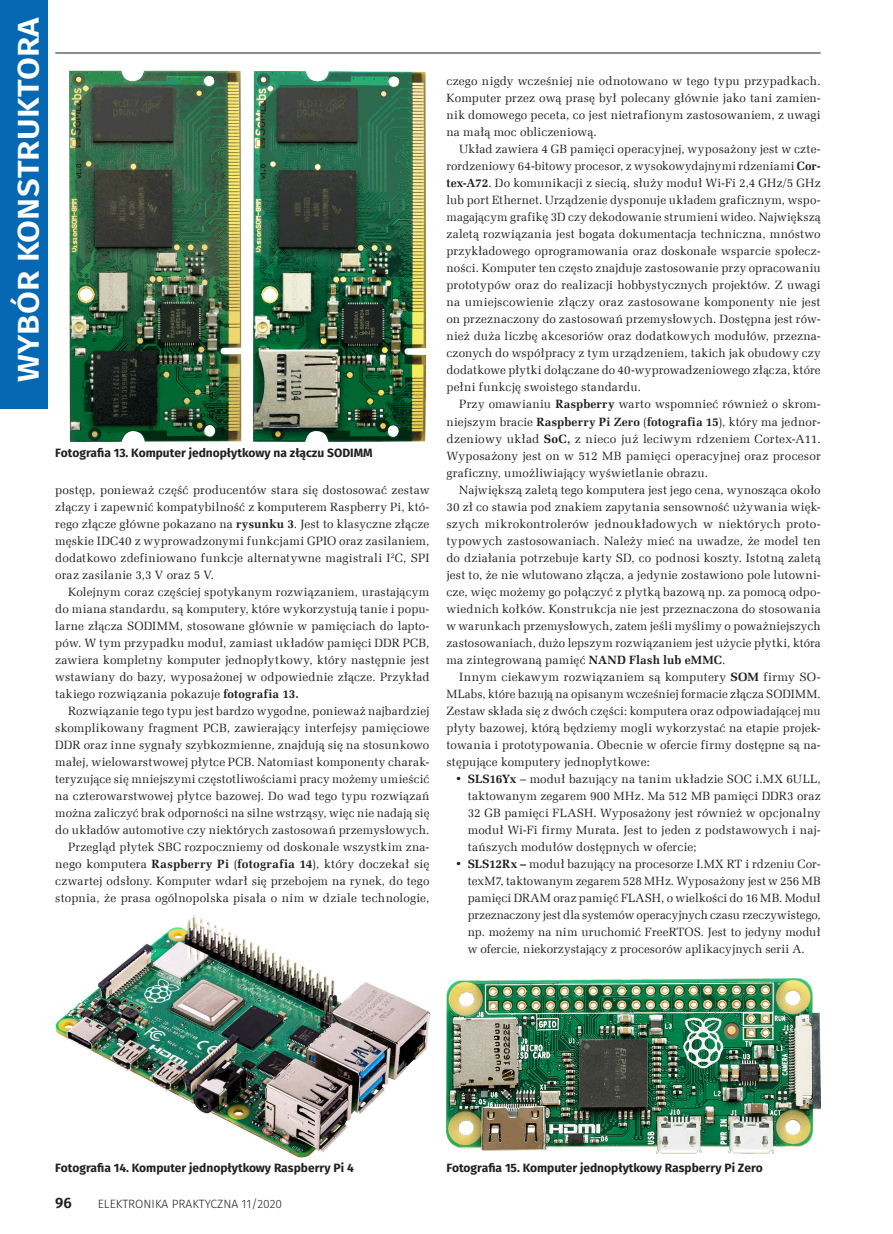
<style>
.page{position:relative;width:893px;height:1234px;background:#fff}
.page>*{position:absolute;margin:0;border:0;box-sizing:border-box;transform-origin:0 0}
.t1{font:600 30px "Fira Sans";letter-spacing:.01em;color:#fff;scale:1.1 1}
.t2{font:600 15px "Fira Sans";color:#231f20}
._1_Body{font:12px/17px "Zapf Ellipt EU";letter-spacing:.015em;color:#231f20;text-align:justify}
._4_Podpis{font:700 12px "Fira Sans";color:#231f20}
.t3{font:300 12px "Fira Sans";color:#231f20}
.s1{font-weight:700}
</style>
<div class="page">
<hr style="left:55px;top:53px;width:766px;height:1px;background:#231f20">
<div style="left:0;top:0;width:47px;height:408px;background:#0668b3"></div>
<img style="left:69px;top:70px;width:358px;height:372px">
<img style="left:55px;top:915px;width:374px;height:242px">
<img style="left:446px;top:978px;width:375px;height:176px">
<p class="t1" style="left:4px;top:382px;width:334px;rotate:-90deg">WYBÓR KONSTRUKTORA</p>
<p class="_4_Podpis" style="left:55px;top:442px;width:319px">Fotografia 13. Komputer jednopłytkowy na złączu SODIMM</p>
<p class="_1_Body" style="left:55px;top:481px;width:376px">postęp, ponieważ część producentów stara się dostosować zestaw złączy i zapewnić kompatybilność z komputerem Raspberry Pi, któ&shy;rego złącze główne pokazano na <span class="s1">rysunku 3</span>. Jest to klasyczne złącze męskie IDC40 z wyprowadzonymi funkcjami GPIO oraz zasilaniem, dodatkowo zdefiniowano funkcje alternatywne magistrali I<sup>2</sup>C, SPI oraz zasilanie 3,3 V oraz 5 V.</p>
<p class="_1_Body" style="left:55px;top:583px;width:376px;text-indent:13px">Kolejnym coraz częściej spotykanym rozwiązaniem, urastającym do miana standardu, są komputery, które wykorzystują tanie i popu&shy;larne złącza SODIMM, stosowane głównie w pamięciach do lapto&shy;pów. W tym przypadku moduł, zamiast układów pamięci DDR PCB, zawiera kompletny komputer jednopłytkowy, który następnie jest wstawiany do bazy, wyposażonej w odpowiednie złącze. Przykład takiego rozwiązania pokazuje <span class="s1">fotografia 13.</span></p>
<p class="_1_Body" style="left:55px;top:702px;width:376px;text-indent:13px">Rozwiązanie tego typu jest bardzo wygodne, ponieważ najbardziej skomplikowany fragment PCB, zawierający interfejsy pamięciowe DDR oraz inne sygnały szybkozmienne, znajdują się na stosunkowo małej, wielowarstwowej płytce PCB. Natomiast komponenty charak&shy;teryzujące się mniejszymi częstotliwościami pracy możemy umieścić na czterowarstwowej płytce bazowej. Do wad tego typu rozwiązań można zaliczyć brak odporności na silne wstrząsy, więc nie nadają się do układów automotive czy niektórych zastosowań przemysłowych.</p>
<p class="_1_Body" style="left:55px;top:838px;width:376px;text-indent:13px">Przegląd płytek SBC rozpoczniemy od doskonale wszystkim zna&shy;nego komputera <span class="s1">Raspberry Pi</span> (<span class="s1">fotografia 14</span>), który doczekał się czwartej odsłony. Komputer wdarł się przebojem na rynek, do tego stopnia, że prasa ogólnopolska pisała o nim w dziale technologie,</p>
<p class="_1_Body" style="left:446px;top:73px;width:376px">czego nigdy wcześniej nie odnotowano w tego typu przypadkach.<br>Komputer przez ową prasę był polecany głównie jako tani zamien&shy;nik domowego peceta, co jest nietrafionym zastosowaniem, z uwagi na małą moc obliczeniową.</p>
<p class="_1_Body" style="left:446px;top:141px;width:376px;text-indent:13px">Układ zawiera 4 GB pamięci operacyjnej, wyposażony jest w czte&shy;rordzeniowy 64-bitowy procesor, z wysokowydajnymi rdzeniami <span class="s1">Cor&shy;tex-A72</span>. Do komunikacji z siecią, służy moduł Wi-Fi 2,4 GHz/5 GHz lub port Ethernet. Urządzenie dysponuje układem graficznym, wspo&shy;magającym grafikę 3D czy dekodowanie strumieni wideo. Największą zaletą rozwiązania jest bogata dokumentacja techniczna, mnóstwo przykładowego oprogramowania oraz doskonałe wsparcie społecz&shy;ności. Komputer ten często znajduje zastosowanie przy opracowaniu prototypów oraz do realizacji hobbystycznych projektów. Z uwagi na umiejscowienie złączy oraz zastosowane komponenty nie jest on przeznaczony do zastosowań przemysłowych. Dostępna jest rów&shy;nież duża liczbę akcesoriów oraz dodatkowych modułów, przezna&shy;czonych do współpracy z tym urządzeniem, takich jak obudowy czy dodatkowe płytki dołączane do 40-wyprowadzeniowego złącza, które pełni funkcję swoistego standardu.</p>
<p class="_1_Body" style="left:446px;top:396px;width:376px;text-indent:13px">Przy omawianiu <span class="s1">Raspberry</span> warto wspomnieć również o skrom&shy;niejszym bracie <span class="s1">Raspberry Pi Zero</span> (<span class="s1">fotografia 15</span>), który ma jednor&shy;dzeniowy układ <span class="s1">SoC,</span> z nieco już leciwym rdzeniem Cortex-A11.<br>Wyposażony jest on w 512 MB pamięci operacyjnej oraz procesor graficzny, umożliwiający wyświetlanie obrazu.</p>
<p class="_1_Body" style="left:446px;top:481px;width:376px;text-indent:13px">Największą zaletą tego komputera jest jego cena, wynosząca około 30 zł co stawia pod znakiem zapytania sensowność używania więk&shy;szych mikrokontrolerów jednoukładowych w niektórych proto&shy;typowych zastosowaniach. Należy mieć na uwadze, że model ten do działania potrzebuje karty SD, co podnosi koszty. Istotną zaletą jest to, że nie wlutowano złącza, a jedynie zostawiono pole lutowni&shy;cze, więc możemy go połączyć z płytką bazową np. za pomocą odpo&shy;wiednich kołków. Konstrukcja nie jest przeznaczona do stosowania w warunkach przemysłowych, zatem jeśli myślimy o poważniejszych zastosowaniach, dużo lepszym rozwiązaniem jest użycie płytki, która ma zintegrowaną pamięć <span class="s1">NAND Flash lub eMMC</span>.</p>
<p class="_1_Body" style="left:446px;top:668px;width:376px;text-indent:13px">Innym ciekawym rozwiązaniem są komputery <span class="s1">SOM</span> firmy SO-MLabs, które bazują na opisanym wcześniej formacie złącza SODIMM.<br>Zestaw składa się z dwóch części: komputera oraz odpowiadającej mu płyty bazowej, którą będziemy mogli wykorzystać na etapie projek&shy;towania i prototypowania. Obecnie w ofercie firmy dostępne są na&shy;stępujące komputery jednopłytkowe:</p>
<p class="_1_Body" style="left:468px;top:770px;width:354px;text-indent:-13px"><span class="s1">• SLS16Yx</span> – moduł bazujący na tanim układzie SOC i.MX 6ULL, taktowanym zegarem 900 MHz. Ma 512 MB pamięci DDR3 oraz 32 GB pamięci FLASH. Wyposażony jest również w opcjonalny moduł Wi-Fi firmy Murata. Jest to jeden z podstawowych i naj&shy;tańszych modułów dostępnych w ofercie;</p>
<p class="_1_Body" style="left:468px;top:855px;width:354px;text-indent:-13px"><span class="s1">• SLS12Rx –</span> moduł bazujący na procesorze I.MX RT i rdzeniu Cor&shy;texM7, taktowanym zegarem 528 MHz. Wyposażony jest w 256 MB pamięci DRAM oraz pamięć FLASH, o wielkości do 16 MB. Moduł przeznaczony jest dla systemów operacyjnych czasu rzeczywistego, np. możemy na nim uruchomić FreeRTOS. Jest to jedyny moduł w ofercie, niekorzystający z procesorów aplikacyjnych serii A.</p>
<p class="_4_Podpis" style="left:55px;top:1156px;width:300px">Fotografia 14. Komputer jednopłytkowy Raspberry Pi 4</p>
<p class="_4_Podpis" style="left:446px;top:1156px;width:318px">Fotografia 15. Komputer jednopłytkowy Raspberry Pi Zero</p>
<p class="t2" style="left:55px;top:1190px;width:18px">96</p>
<p class="t3" style="left:98px;top:1195px;width:186px">ELEKTRONIKA PRAKTYCZNA 11/2020</p>
</div>
